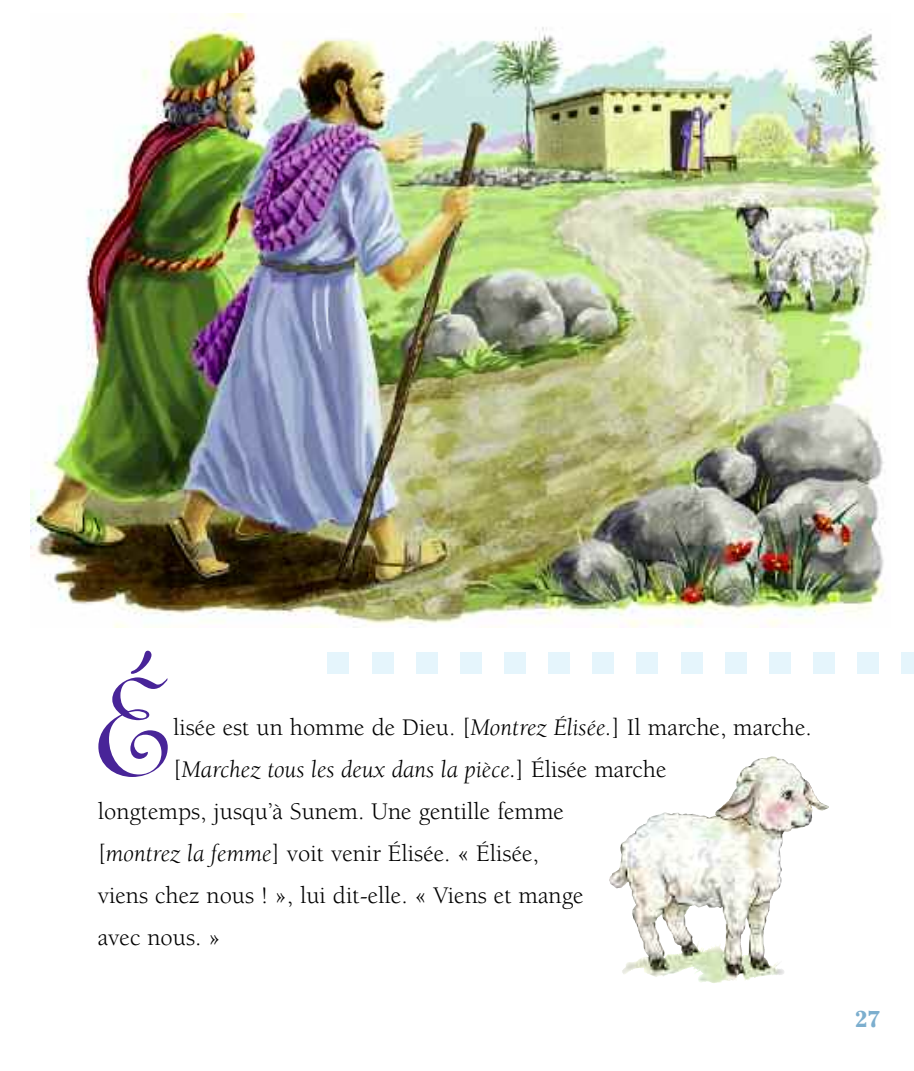
<style>
.page{position:relative;width:914px;height:1071px;background:#fff}
.page>*{position:absolute;margin:0;border:0;box-sizing:border-box;transform-origin:0 0}
.t1{font:156.1px "Linoscript";color:#482498}
.t2{font:24.5px "Berkeley";color:#000}
.t3{font:italic 24.5px "Berkeley";color:#000}
.t4{font:700 22.75px "Cheltenham";color:#7caece}
.s1{font-style:italic}
.s2{font-style:normal}
</style>
<div class="page">
<img style="left:30px;top:13px;width:857px;height:615px">
<img style="left:609px;top:756px;width:220px;height:126px">
<div style="left:327px;top:652px;width:22px;height:22px;background:#e5f5fc"></div>
<div style="left:372px;top:652px;width:21px;height:22px;background:#e5f5fc"></div>
<div style="left:416px;top:652px;width:21px;height:22px;background:#e5f5fc"></div>
<div style="left:460px;top:652px;width:21px;height:22px;background:#e5f5fc"></div>
<div style="left:504px;top:652px;width:21px;height:22px;background:#e5f5fc"></div>
<div style="left:548px;top:652px;width:22px;height:22px;background:#e5f5fc"></div>
<div style="left:592px;top:652px;width:22px;height:22px;background:#e5f5fc"></div>
<div style="left:636px;top:652px;width:22px;height:22px;background:#e5f5fc"></div>
<div style="left:680px;top:652px;width:22px;height:22px;background:#e5f5fc"></div>
<div style="left:725px;top:652px;width:21px;height:22px;background:#e5f5fc"></div>
<div style="left:769px;top:652px;width:21px;height:22px;background:#e5f5fc"></div>
<div style="left:813px;top:652px;width:21px;height:22px;background:#e5f5fc"></div>
<div style="left:857px;top:652px;width:21px;height:22px;background:#e5f5fc"></div>
<div style="left:901px;top:652px;width:13px;height:22px;background:#e5f5fc"></div>
<h1 class="t1" style="left:95px;top:677px;width:80px">É</h1>
<p class="t2" style="left:173px;top:718px;width:640px">lisée est un homme de Dieu. [<span class="s1">Montrez Élisée.</span>] Il marche, marche.</p>
<p class="t3" style="left:173px;top:760px;width:494px"><span class="s2">[</span>Marchez tous les deux dans la pièce.<span class="s2">] Élisée marche</span></p>
<p class="t2" style="left:98px;top:802px;width:468px">longtemps, jusqu’à Sunem. Une gentille femme</p>
<p class="t2" style="left:98px;top:844px;width:442px">[<span class="s1">montrez la femme</span>] voit venir Élisée. « Élisée,</p>
<p class="t2" style="left:98px;top:886px;width:487px">viens chez nous ! », lui dit-elle. « Viens et mange</p>
<p class="t2" style="left:98px;top:928px;width:124px">avec nous. »</p>
<p class="t4" style="left:854px;top:1011px;width:27px">27</p>
</div>
